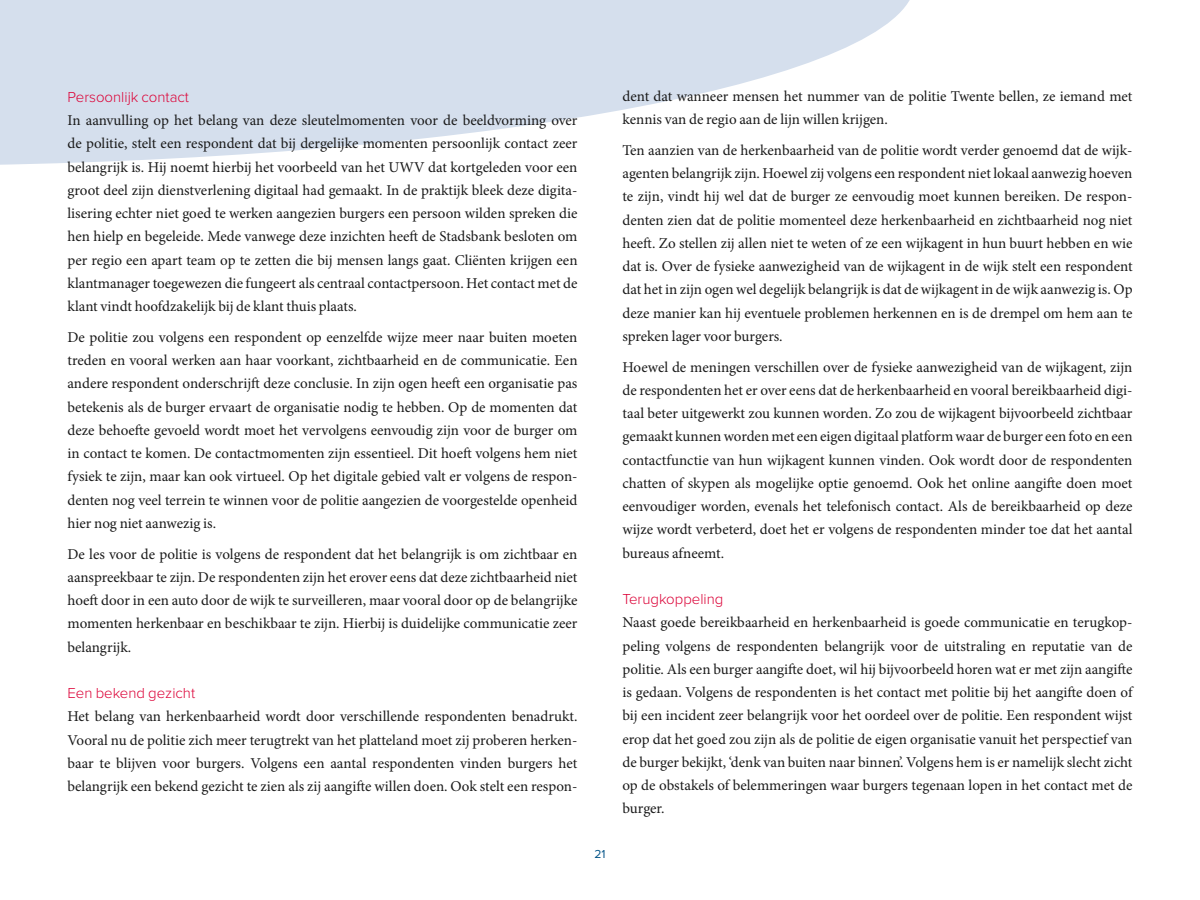
<style>
.page{position:relative;width:1200px;height:900px;background:#fff}
.page>*{position:absolute;margin:0;border:0;box-sizing:border-box;transform-origin:0 0}
.t1{font:15px/23.2px "Minion Pro";color:#1a1a1a;text-align:justify}
.t2{font:300 15px "Proxima Nova";color:#dc0338}
.t3{font:12px "Proxima Nova";color:#005286}
</style>
<div class="page">
<svg style="left:0;top:0;width:910px;height:165px;fill:#d5dfed"></svg>
<p class="t2" style="left:68px;top:88px;width:123px">Persoonlijk contact</p>
<p class="t1" style="left:68px;top:109px;width:512px">In aanvulling op het belang van deze sleutelmomenten voor de beeldvorming over de politie, stelt een respondent dat bij dergelijke momenten persoonlijk contact zeer belangrijk is. Hij noemt hierbij het voorbeeld van het UWV dat kortgeleden voor een groot deel zijn dienstverlening digitaal had gemaakt. In de praktijk bleek deze digita&shy;lisering echter niet goed te werken aangezien burgers een persoon wilden spreken die hen hielp en begeleide. Mede vanwege deze inzichten heeft de Stadsbank besloten om per regio een apart team op te zetten die bij mensen langs gaat. Cliënten krijgen een klantmanager toegewezen die fungeert als centraal contactpersoon. Het contact met de klant vindt hoofdzakelijk bij de klant thuis plaats.</p>
<p class="t1" style="left:68px;top:326px;width:512px">De politie zou volgens een respondent op eenzelfde wijze meer naar buiten moeten treden en vooral werken aan haar voorkant, zichtbaarheid en de communicatie. Een andere respondent onderschrijft deze conclusie. In zijn ogen heeft een organisatie pas betekenis als de burger ervaart de organisatie nodig te hebben. Op de momenten dat deze behoefte gevoeld wordt moet het vervolgens eenvoudig zijn voor de burger om in contact te komen. De contactmomenten zijn essentieel. Dit hoeft volgens hem niet fysiek te zijn, maar kan ook virtueel. Op het digitale gebied valt er volgens de respon&shy;denten nog veel terrein te winnen voor de politie aangezien de voorgestelde openheid hier nog niet aanwezig is.</p>
<p class="t1" style="left:68px;top:542px;width:512px">De les voor de politie is volgens de respondent dat het belangrijk is om zichtbaar en aanspreekbaar te zijn. De respondenten zijn het erover eens dat deze zichtbaarheid niet hoeft door in een auto door de wijk te surveilleren, maar vooral door op de belangrijke momenten herkenbaar en beschikbaar te zijn. Hierbij is duidelijke communicatie zeer belangrijk.</p>
<p class="t2" style="left:68px;top:684px;width:129px">Een bekend gezicht</p>
<p class="t1" style="left:68px;top:705px;width:512px">Het belang van herkenbaarheid wordt door verschillende respondenten benadrukt.<br>Vooral nu de politie zich meer terugtrekt van het platteland moet zij proberen herken&shy;baar te blijven voor burgers. Volgens een aantal respondenten vinden burgers het belangrijk een bekend gezicht te zien als zij aangifte willen doen. Ook stelt een respon-</p>
<p class="t3" style="left:594px;top:847px;width:13px">21</p>
<p class="t1" style="left:622px;top:85px;width:512px">dent dat wanneer mensen het nummer van de politie Twente bellen, ze iemand met kennis van de regio aan de lijn willen krijgen.</p>
<p class="t1" style="left:622px;top:139px;width:512px">Ten aanzien van de herkenbaarheid van de politie wordt verder genoemd dat de wijk&shy;agenten belangrijk zijn. Hoewel zij volgens een respondent niet lokaal aanwezig hoeven te zijn, vindt hij wel dat de burger ze eenvoudig moet kunnen bereiken. De respon&shy;denten zien dat de politie momenteel deze herkenbaarheid en zichtbaarheid nog niet heeft. Zo stellen zij allen niet te weten of ze een wijkagent in hun buurt hebben en wie dat is. Over de fysieke aanwezigheid van de wijkagent in de wijk stelt een respondent dat het in zijn ogen wel degelijk belangrijk is dat de wijkagent in de wijk aanwezig is. Op deze manier kan hij eventuele problemen herkennen en is de drempel om hem aan te spreken lager voor burgers.</p>
<p class="t1" style="left:622px;top:355px;width:512px">Hoewel de meningen verschillen over de fysieke aanwezigheid van de wijkagent, zijn de respondenten het er over eens dat de herkenbaarheid en vooral bereikbaarheid digi&shy;taal beter uitgewerkt zou kunnen worden. Zo zou de wijkagent bijvoorbeeld zichtbaar gemaakt kunnen worden met een eigen digitaal platform waar de burger een foto en een contactfunctie van hun wijkagent kunnen vinden. Ook wordt door de respondenten chatten of skypen als mogelijke optie genoemd. Ook het online aangifte doen moet eenvoudiger worden, evenals het telefonisch contact. Als de bereikbaarheid op deze wijze wordt verbeterd, doet het er volgens de respondenten minder toe dat het aantal bureaus afneemt.</p>
<p class="t2" style="left:622px;top:590px;width:103px">Terugkoppeling</p>
<p class="t1" style="left:622px;top:611px;width:512px">Naast goede bereikbaarheid en herkenbaarheid is goede communicatie en terugkop&shy;peling volgens de respondenten belangrijk voor de uitstraling en reputatie van de politie. Als een burger aangifte doet, wil hij bijvoorbeeld horen wat er met zijn aangifte is gedaan. Volgens de respondenten is het contact met politie bij het aangifte doen of bij een incident zeer belangrijk voor het oordeel over de politie. Een respondent wijst erop dat het goed zou zijn als de politie de eigen organisatie vanuit het perspectief van de burger bekijkt, ‘denk van buiten naar binnen’. Volgens hem is er namelijk slecht zicht op de obstakels of belemmeringen waar burgers tegenaan lopen in het contact met de burger.</p>
</div>
